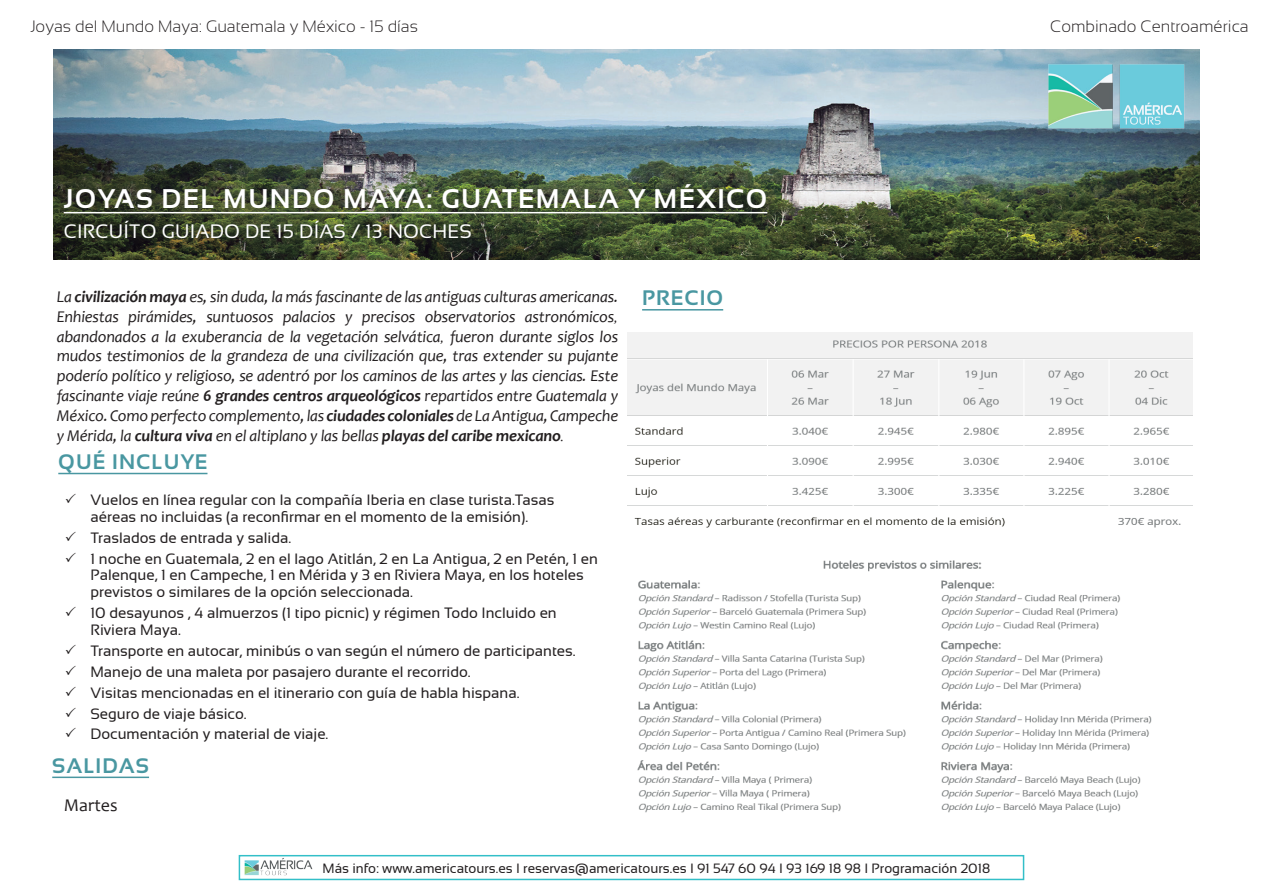
<style>
.page{position:relative;width:1263px;height:893px;background:#fff}
.page>*{position:absolute;margin:0;border:0;box-sizing:border-box;transform-origin:0 0}
.t1{font:700 27px "Sansation";letter-spacing:.05em;color:#fff}
.t2{font:700 21px "Sansation";letter-spacing:.05em;color:#4997a1}
.t3{font:19.5px "Sansation";letter-spacing:.01em;color:#fff}
.t4{font:18px "Candara";color:#231f20}
.t5{font:italic 16.5px/19.8px "Candara";letter-spacing:-.015em;color:#231f20;text-align:justify}
.t6{font:300 16.5px "Sansation";color:#231f20}
.t7{font:15px/16.6px "Sansation";color:#231f20}
.t8{font:13.5px "Sansation";color:#231f20}
.s1{font-weight:700}
.s2{font-family:"Times New Roman"}
</style>
<div class="page">
<img style="left:54px;top:50px;width:1145px;height:209px">
<div style="left:54px;top:174px;width:729px;height:81px;background:#231f20;opacity:.6"></div>
<hr style="left:64px;top:212px;width:703px;height:1px;background:#fff">
<img style="left:1044px;top:59px;width:144px;height:74px">
<hr style="left:52px;top:777px;width:97px;height:1px;background:#4997a1">
<hr style="left:58px;top:473px;width:149px;height:1px;background:#4997a1">
<img style="left:244px;top:858px;width:69px;height:18px">
<div style="left:239px;top:855px;width:785px;height:25px;border:2px solid #00b0bb"></div>
<img style="left:628px;top:333px;width:564px;height:195px">
<hr style="left:642px;top:309px;width:81px;height:2px;background:#4997a1">
<img style="left:637px;top:560px;width:345px;height:253px">
<img style="left:925px;top:580px;width:227px;height:233px">
<p class="t6" style="left:30px;top:17px;width:389px">Joyas del Mundo Maya: Guatemala y México - 15 días</p>
<p class="t6" style="left:1050px;top:17px;width:200px">Combinado Centroamérica</p>
<h1 class="t1" style="left:64px;top:184px;width:705px">JOYAS DEL MUNDO MAYA: GUATEMALA Y MÉXICO</h1>
<h3 class="t3" style="left:64px;top:221px;width:410px">CIRCUÍTO GUIADO DE 15 DÍAS / 13 NOCHES</h3>
<p class="t5" style="left:57px;top:287px;width:563px">La <span class="s1">civilización maya</span> es, sin duda, la más fascinante de las antiguas culturas americanas.<br>Enhiestas pirámides, suntuosos palacios y precisos observatorios astronómicos<span class="s2">, </span>abandonados a la exuberancia de la vegetación selvática<span class="s2">,</span> fueron durante siglos los mudos testimonios de la grandeza de una civilización que, tras extender su pujante poderío político y religioso, se adentró por los caminos de las artes y las ciencias. Este fascinante viaje reúne <span class="s1">6 grandes centros arqueológicos</span> repartidos entre Guatemala y México. Como perfecto complemento, las <span class="s1">ciudades coloniales</span> de La Antigua, Campeche y Mérida, la <span class="s1">cultura viva</span> en el altiplano y las bellas <span class="s1">playas del caribe mexicano</span><span class="s2">.</span></p>
<h2 class="t2" style="left:58px;top:450px;width:151px">QUÉ INCLUYE</h2>
<p class="t7" style="left:65px;top:491px;width:491px;text-align:center">✓ Vuelos en línea regular con la compañía Iberia en clase turista.Tasas aéreas no incluidas (a reconfirmar en el momento de la emisión).</p>
<p class="t7" style="left:65px;top:529px;width:228px">✓ Traslados de entrada y salida.</p>
<p class="t7" style="left:91px;top:550px;width:509px;text-indent:-26px">✓ 1 noche en Guatemala, 2 en el lago Atitlán, 2 en La Antigua, 2 en Petén, 1 en<br>Palenque, 1 en Campeche, 1 en Mérida y 3 en Riviera Maya, en los hoteles previstos o similares de la opción seleccionada.</p>
<p class="t7" style="left:91px;top:604px;width:468px;text-indent:-26px">✓ 10 desayunos , 4 almuerzos (1 tipo picnic) y régimen Todo Incluido en<br>Riviera Maya.</p>
<p class="t7" style="left:65px;top:642px;width:512px">✓ Transporte en autocar, minibús o van según el número de participantes.</p>
<p class="t7" style="left:65px;top:663px;width:407px">✓ Manejo de una maleta por pasajero durante el recorrido.</p>
<p class="t7" style="left:65px;top:684px;width:456px">✓ Visitas mencionadas en el itinerario con guía de habla hispana.</p>
<p class="t7" style="left:65px;top:705px;width:183px">✓ Seguro de viaje básico.</p>
<p class="t7" style="left:65px;top:726px;width:265px">✓ Documentación y material de viaje.</p>
<h2 class="t2" style="left:52px;top:754px;width:98px">SALIDAS</h2>
<p class="t4" style="left:64px;top:794px;width:55px">Martes</p>
<h2 class="t2" style="left:642px;top:286px;width:83px">PRECIO</h2>
<p class="t8" style="left:323px;top:861px;width:669px">Más info: www.americatours.es I reservas@americatours.es I 91 547 60 94 I 93 169 18 98 I Programación 2018</p>
</div>
